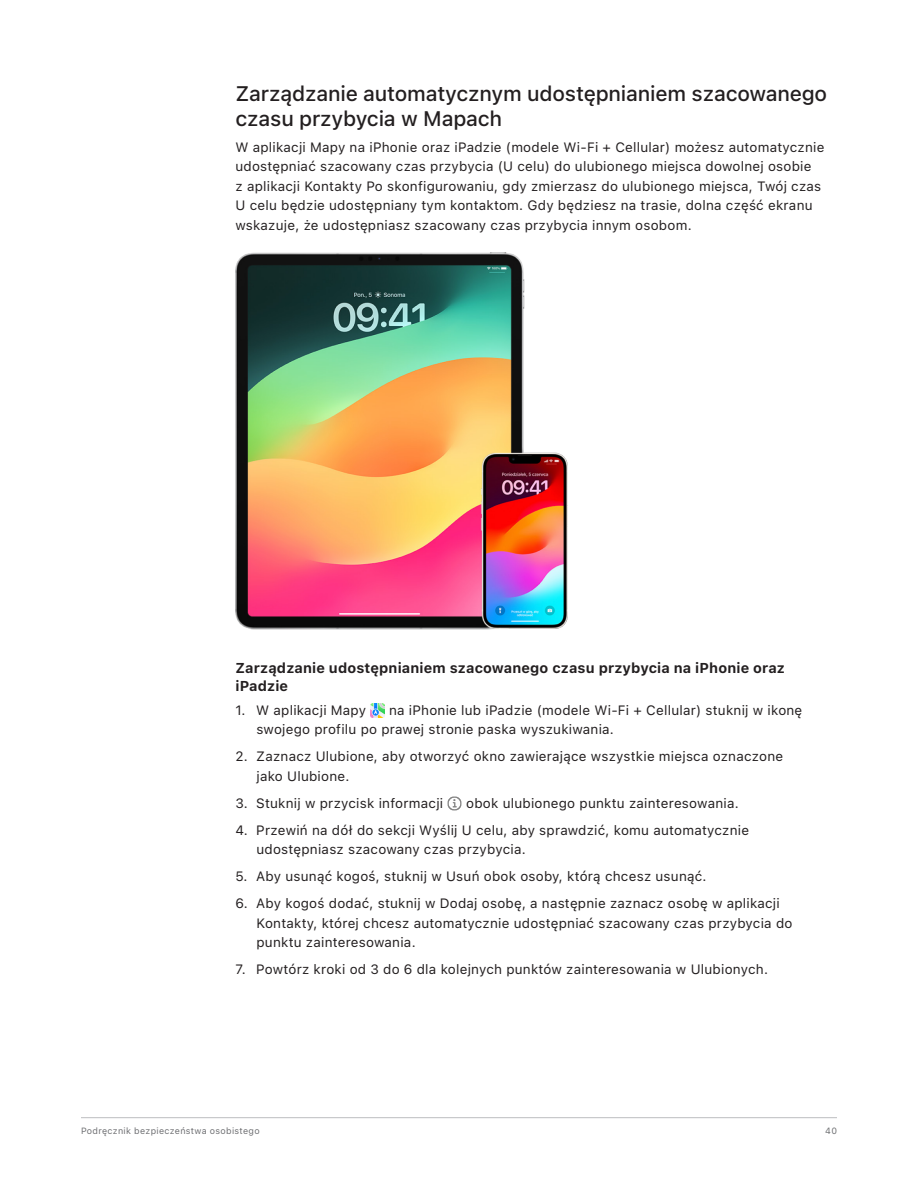
<style>
.page{position:relative;width:918px;height:1188px;background:#fff}
.page>*{position:absolute;margin:0;border:0;box-sizing:border-box;transform-origin:0 0}
.t1{font:500 21px/25.5px "SF Pro Text";letter-spacing:-.01em;color:#231f20}
.Task_Heading{font:700 14.25px/18px "SF Pro Text";letter-spacing:.01em;color:#231f20}
.Body{font:13.5px/19.5px "SF Pro Text";letter-spacing:.015em;color:#231f20}
.t2{font:9px "SF Pro Text";letter-spacing:.035em;color:#6c6d70}
</style>
<div class="page">
<hr style="left:81px;top:1117px;width:756px;height:1px;background:#bcbdc0">
<img style="left:236px;top:252px;width:332px;height:377px">
<img style="left:370px;top:703px;width:15px;height:15px">
<img style="left:448px;top:796px;width:14px;height:15px">
<h3 class="t1" style="left:236px;top:81px;width:593px">Zarządzanie automatycznym udostępnianiem szacowanego czasu przybycia w Mapach</h3>
<p class="Body" style="left:236px;top:138px;width:591px">W aplikacji Mapy na iPhonie oraz iPadzie (modele Wi-Fi + Cellular) możesz automatycznie udostępniać szacowany czas przybycia (U celu) do ulubionego miejsca dowolnej osobie<br>z aplikacji Kontakty Po skonfigurowaniu, gdy zmierzasz do ulubionego miejsca, Twój czas U celu będzie udostępniany tym kontaktom. Gdy będziesz na trasie, dolna część ekranu wskazuje, że udostępniasz szacowany czas przybycia innym osobom.</p>
<p class="Task_Heading" style="left:236px;top:659px;width:551px">Zarządzanie udostępnianiem szacowanego czasu przybycia na iPhonie oraz iPadzie</p>
<p class="Body" style="left:236px;top:700px;width:132px">1. W aplikacji Mapy</p>
<p class="Body" style="left:256px;top:700px;width:547px;text-indent:133px">na iPhonie lub iPadzie (modele Wi-Fi + Cellular) stuknij w ikonę swojego profilu po prawej stronie paska wyszukiwania.</p>
<p class="Body" style="left:256px;top:747px;width:528px;text-indent:-21px">2. Zaznacz Ulubione, aby otworzyć okno zawierające wszystkie miejsca oznaczone jako Ulubione.</p>
<p class="Body" style="left:236px;top:793px;width:209px">3. Stuknij w przycisk informacji</p>
<p class="Body" style="left:466px;top:793px;width:274px">obok ulubionego punktu zainteresowania.</p>
<p class="Body" style="left:256px;top:820px;width:494px;text-indent:-21px">4. Przewiń na dół do sekcji Wyślij U celu, aby sprawdzić, komu automatycznie udostępniasz szacowany czas przybycia.</p>
<p class="Body" style="left:236px;top:867px;width:473px">5. Aby usunąć kogoś, stuknij w Usuń obok osoby, którą chcesz usunąć.</p>
<p class="Body" style="left:256px;top:894px;width:538px;text-indent:-21px">6. Aby kogoś dodać, stuknij w Dodaj osobę, a następnie zaznacz osobę w aplikacji<br>Kontakty, której chcesz automatycznie udostępniać szacowany czas przybycia do punktu zainteresowania.</p>
<p class="Body" style="left:236px;top:960px;width:534px">7. Powtórz kroki od 3 do 6 dla kolejnych punktów zainteresowania w Ulubionych.</p>
<p class="t2" style="left:81px;top:1125px;width:180px">Podręcznik bezpieczeństwa osobistego</p>
<p class="t2" style="left:825px;top:1125px;width:13px">40</p>
</div>
